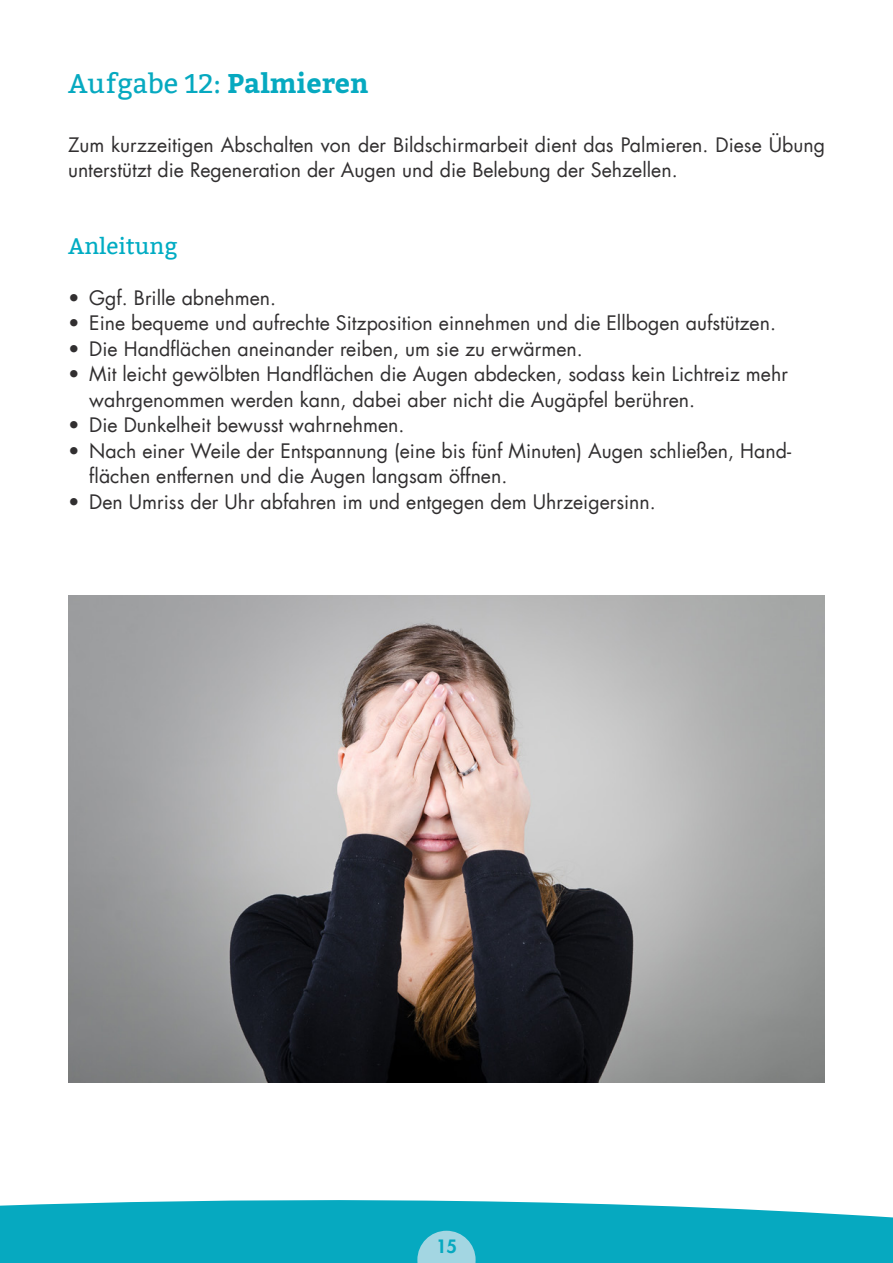
<style>
.page{position:relative;width:893px;height:1263px;background:#fff}
.page>*{position:absolute;margin:0;border:0;box-sizing:border-box;transform-origin:0 0}
.t1{font:27px "Bitter";color:#06a9c0}
.t2{font:22.5px "Bitter";color:#00acc3}
.t3{font:19.5px/25.5px "Futura Com";color:#312f30}
.t4{font:800 18px "Futura Com";color:#06a9c0}
.s1{font-weight:700}
</style>
<div class="page">
<svg style="left:0;top:1200px;width:893px;height:63px;background:#18afc4"></svg>
<svg style="left:417px;top:1231px;width:59px;height:32px;background:#83ccdb"></svg>
<img style="left:68px;top:595px;width:757px;height:487px">
<h1 class="t1" style="left:68px;top:68px;width:302px">Aufgabe 12: <span class="s1">Palmieren</span></h1>
<p class="t3" style="left:68px;top:131px;width:758px">Zum kurzzeitigen Abschalten von der Bildschirmarbeit dient das Palmieren. Diese Übung unterstützt die Regeneration der Augen und die Belebung der Sehzellen.</p>
<p class="t2" style="left:68px;top:232px;width:111px">Anleitung</p>
<p class="t3" style="left:68px;top:284px;width:210px">• Ggf. Brille abnehmen.</p>
<p class="t3" style="left:68px;top:310px;width:709px">• Eine bequeme und aufrechte Sitzposition einnehmen und die Ellbogen aufstützen.</p>
<p class="t3" style="left:68px;top:335px;width:516px">• Die Handflächen aneinander reiben, um sie zu erwärmen.</p>
<p class="t3" style="left:89px;top:361px;width:700px;text-indent:-21px">• Mit leicht gewölbten Handflächen die Augen abdecken, sodass kein Lichtreiz mehr wahrgenommen werden kann, dabei aber nicht die Augäpfel berühren.</p>
<p class="t3" style="left:68px;top:412px;width:338px">• Die Dunkelheit bewusst wahrnehmen.</p>
<p class="t3" style="left:89px;top:437px;width:703px;text-indent:-21px">• Nach einer Weile der Entspannung (eine bis fünf Minuten) Augen schließen, Hand&shy;flächen entfernen und die Augen langsam öffnen.</p>
<p class="t3" style="left:68px;top:488px;width:589px">• Den Umriss der Uhr abfahren im und entgegen dem Uhrzeigersinn.</p>
<p class="t4" style="left:436px;top:1233px;width:22px">15</p>
</div>
